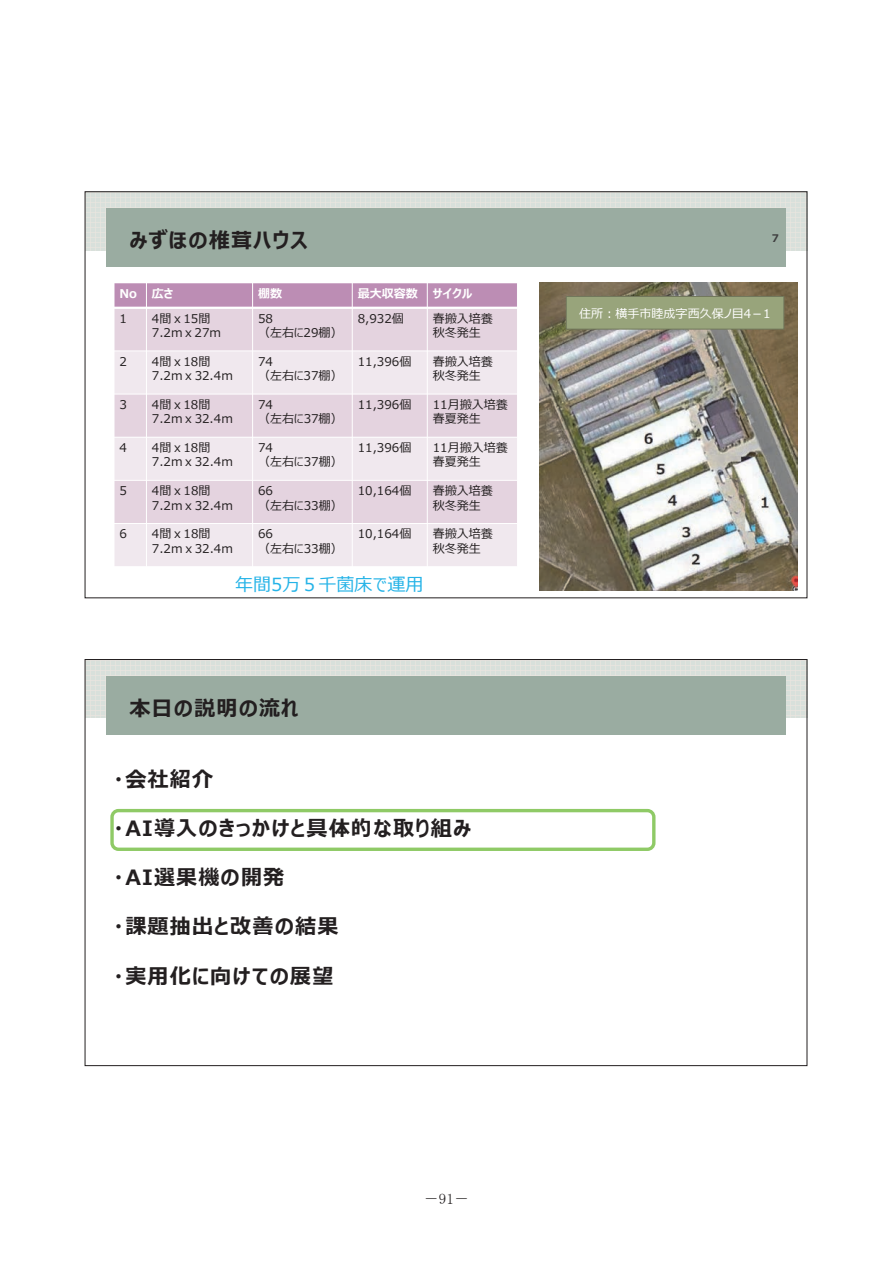
<style>
.page{position:relative;width:893px;height:1263px;background:#fff}
.page>*{position:absolute;margin:0;border:0;box-sizing:border-box;transform-origin:0 0}
.t1{font:700 21px "Meiryo UI";letter-spacing:.055em;color:#231f20}
.t2{font:18px "Meiryo UI";color:#25b3e7}
.t3{font:15px "MS Mincho";color:#231f20}
.t4{font:12px/14.4px "Meiryo UI";color:#231f20}
.t5{font:12px "Meiryo UI";color:#fff}
.t6{font:700 12px "Meiryo UI";color:#fff}
.t7{font:700 10.5px "Meiryo UI";color:#3e3e3f}
</style>
<div class="page">
<div style="left:85px;top:659px;width:722px;height:59px;background:linear-gradient(to right,#dde1dc,#dde1dc)"></div>
<div style="left:106px;top:676px;width:679px;height:58px;background:#9aaca1"></div>
<div style="left:110px;top:809px;width:545px;height:42px;border:3px solid #8fca66;border-radius:6px"></div>
<div style="left:85px;top:192px;width:722px;height:58px;background:#d8e0db"></div>
<div style="left:106px;top:208px;width:679px;height:59px;background:#9aaca1"></div>
<img style="left:539px;top:283px;width:258px;height:308px">
<div style="left:114px;top:283px;width:32px;height:25px;background:#bc8db4"></div>
<div style="left:146px;top:283px;width:107px;height:25px;background:#bc8db4"></div>
<div style="left:253px;top:283px;width:99px;height:25px;background:#bc8db4"></div>
<div style="left:352px;top:283px;width:75px;height:25px;background:#bc8db4"></div>
<div style="left:427px;top:283px;width:90px;height:25px;background:#bc8db4"></div>
<div style="left:114px;top:308px;width:32px;height:43px;background:#e4d3df"></div>
<div style="left:146px;top:308px;width:107px;height:43px;background:#e4d3df"></div>
<div style="left:253px;top:308px;width:99px;height:43px;background:#e4d3df"></div>
<div style="left:352px;top:308px;width:75px;height:43px;background:#e4d3df"></div>
<div style="left:427px;top:308px;width:90px;height:43px;background:#e4d3df"></div>
<div style="left:114px;top:351px;width:32px;height:43px;background:#f0e8ee"></div>
<div style="left:146px;top:351px;width:107px;height:43px;background:#f0e8ee"></div>
<div style="left:253px;top:351px;width:99px;height:43px;background:#f0e8ee"></div>
<div style="left:352px;top:351px;width:75px;height:43px;background:#f0e8ee"></div>
<div style="left:427px;top:351px;width:90px;height:43px;background:#f0e8ee"></div>
<div style="left:114px;top:394px;width:32px;height:43px;background:#e4d3df"></div>
<div style="left:146px;top:394px;width:107px;height:43px;background:#e4d3df"></div>
<div style="left:253px;top:394px;width:99px;height:43px;background:#e4d3df"></div>
<div style="left:352px;top:394px;width:75px;height:43px;background:#e4d3df"></div>
<div style="left:427px;top:394px;width:90px;height:43px;background:#e4d3df"></div>
<div style="left:114px;top:437px;width:32px;height:43px;background:#f0e8ee"></div>
<div style="left:146px;top:437px;width:107px;height:43px;background:#f0e8ee"></div>
<div style="left:253px;top:437px;width:99px;height:43px;background:#f0e8ee"></div>
<div style="left:352px;top:437px;width:75px;height:43px;background:#f0e8ee"></div>
<div style="left:427px;top:437px;width:90px;height:43px;background:#f0e8ee"></div>
<div style="left:114px;top:480px;width:32px;height:43px;background:#e4d3df"></div>
<div style="left:146px;top:480px;width:107px;height:43px;background:#e4d3df"></div>
<div style="left:253px;top:480px;width:99px;height:43px;background:#e4d3df"></div>
<div style="left:352px;top:480px;width:75px;height:43px;background:#e4d3df"></div>
<div style="left:427px;top:480px;width:90px;height:43px;background:#e4d3df"></div>
<div style="left:114px;top:523px;width:32px;height:44px;background:#f0e8ee"></div>
<div style="left:146px;top:523px;width:107px;height:44px;background:#f0e8ee"></div>
<div style="left:253px;top:523px;width:99px;height:44px;background:#f0e8ee"></div>
<div style="left:352px;top:523px;width:75px;height:44px;background:#f0e8ee"></div>
<div style="left:427px;top:523px;width:90px;height:44px;background:#f0e8ee"></div>
<hr style="left:146px;top:282px;width:1px;height:285px;background:#fff">
<hr style="left:252px;top:282px;width:1px;height:285px;background:#fff">
<hr style="left:352px;top:282px;width:1px;height:285px;background:#fff">
<hr style="left:427px;top:282px;width:1px;height:285px;background:#fff">
<hr style="left:114px;top:307px;width:404px;height:2px;background:#fff">
<hr style="left:114px;top:351px;width:404px;height:1px;background:#fff">
<hr style="left:114px;top:394px;width:404px;height:1px;background:#fff">
<hr style="left:114px;top:437px;width:404px;height:1px;background:#fff">
<hr style="left:114px;top:480px;width:404px;height:1px;background:#fff">
<hr style="left:114px;top:523px;width:404px;height:1px;background:#fff">
<hr style="left:114px;top:282px;width:1px;height:285px;background:#fff">
<hr style="left:114px;top:566px;width:404px;height:1px;background:#fff">
<div style="left:566px;top:296px;width:218px;height:33px;background:#98a47b"></div>
<div style="left:566px;top:296px;width:218px;height:33px;border:1px solid #72785c"></div>
<h1 class="t1" style="left:129px;top:226px;width:180px">みずほの椎茸ハウス</h1>
<p class="t6" style="left:119px;top:285px;width:55px">No 広さ</p>
<p class="t6" style="left:258px;top:285px;width:26px">棚数</p>
<p class="t6" style="left:358px;top:285px;width:116px">最大収容数 サイクル</p>
<p class="t4" style="left:119px;top:312px;width:9px">1</p>
<p class="t4" style="left:152px;top:312px;width:71px">4間ｘ15間<br>7.2mｘ27m</p>
<p class="t4" style="left:258px;top:312px;width:86px">58<br>（左右に29棚）</p>
<p class="t4" style="left:358px;top:312px;width:48px">8,932個</p>
<p class="t4" style="left:433px;top:312px;width:62px">春搬入培養秋冬発生</p>
<p class="t4" style="left:119px;top:355px;width:9px">2</p>
<p class="t4" style="left:152px;top:355px;width:83px">4間ｘ18間<br>7.2mｘ32.4m</p>
<p class="t4" style="left:258px;top:355px;width:86px">74<br>（左右に37棚）</p>
<p class="t4" style="left:358px;top:355px;width:55px">11,396個</p>
<p class="t4" style="left:433px;top:355px;width:62px">春搬入培養秋冬発生</p>
<p class="t4" style="left:119px;top:398px;width:9px">3</p>
<p class="t4" style="left:152px;top:398px;width:83px">4間ｘ18間<br>7.2mｘ32.4m</p>
<p class="t4" style="left:258px;top:398px;width:86px">74<br>（左右に37棚）</p>
<p class="t4" style="left:358px;top:398px;width:55px">11,396個</p>
<p class="t4" style="left:433px;top:398px;width:77px">11月搬入培養春夏発生</p>
<p class="t4" style="left:119px;top:441px;width:9px">4</p>
<p class="t4" style="left:152px;top:441px;width:83px">4間ｘ18間<br>7.2mｘ32.4m</p>
<p class="t4" style="left:258px;top:441px;width:86px">74<br>（左右に37棚）</p>
<p class="t4" style="left:358px;top:441px;width:55px">11,396個</p>
<p class="t4" style="left:433px;top:441px;width:77px">11月搬入培養春夏発生</p>
<p class="t4" style="left:119px;top:484px;width:9px">5</p>
<p class="t4" style="left:152px;top:484px;width:83px">4間ｘ18間<br>7.2mｘ32.4m</p>
<p class="t4" style="left:258px;top:484px;width:86px">66<br>（左右に33棚）</p>
<p class="t4" style="left:358px;top:484px;width:55px">10,164個</p>
<p class="t4" style="left:433px;top:484px;width:62px">春搬入培養秋冬発生</p>
<p class="t4" style="left:119px;top:527px;width:9px">6</p>
<p class="t4" style="left:152px;top:527px;width:83px">4間ｘ18間<br>7.2mｘ32.4m</p>
<p class="t4" style="left:258px;top:527px;width:86px">66<br>（左右に33棚）</p>
<p class="t4" style="left:358px;top:527px;width:55px">10,164個</p>
<p class="t4" style="left:433px;top:527px;width:62px">春搬入培養秋冬発生</p>
<h2 class="t2" style="left:235px;top:572px;width:190px">年間5万５千菌床で運用</h2>
<h1 class="t1" style="left:129px;top:693px;width:171px">本日の説明の流れ</h1>
<h1 class="t1" style="left:113px;top:764px;width:101px">・会社紹介</h1>
<h1 class="t1" style="left:113px;top:813px;width:359px">・AI導入のきっかけと具体的な取り組み</h1>
<h1 class="t1" style="left:113px;top:863px;width:172px">・AI選果機の開発</h1>
<h1 class="t1" style="left:113px;top:912px;width:227px">・課題抽出と改善の結果</h1>
<h1 class="t1" style="left:113px;top:961px;width:222px">・実用化に向けての展望</h1>
<p class="t7" style="left:772px;top:231px;width:9px">7</p>
<p class="t5" style="left:579px;top:305px;width:193px">住所：横手市睦成字西久保ノ目4－1</p>
<p class="t3" style="left:424px;top:1191px;width:46px">－91－</p>
</div>
